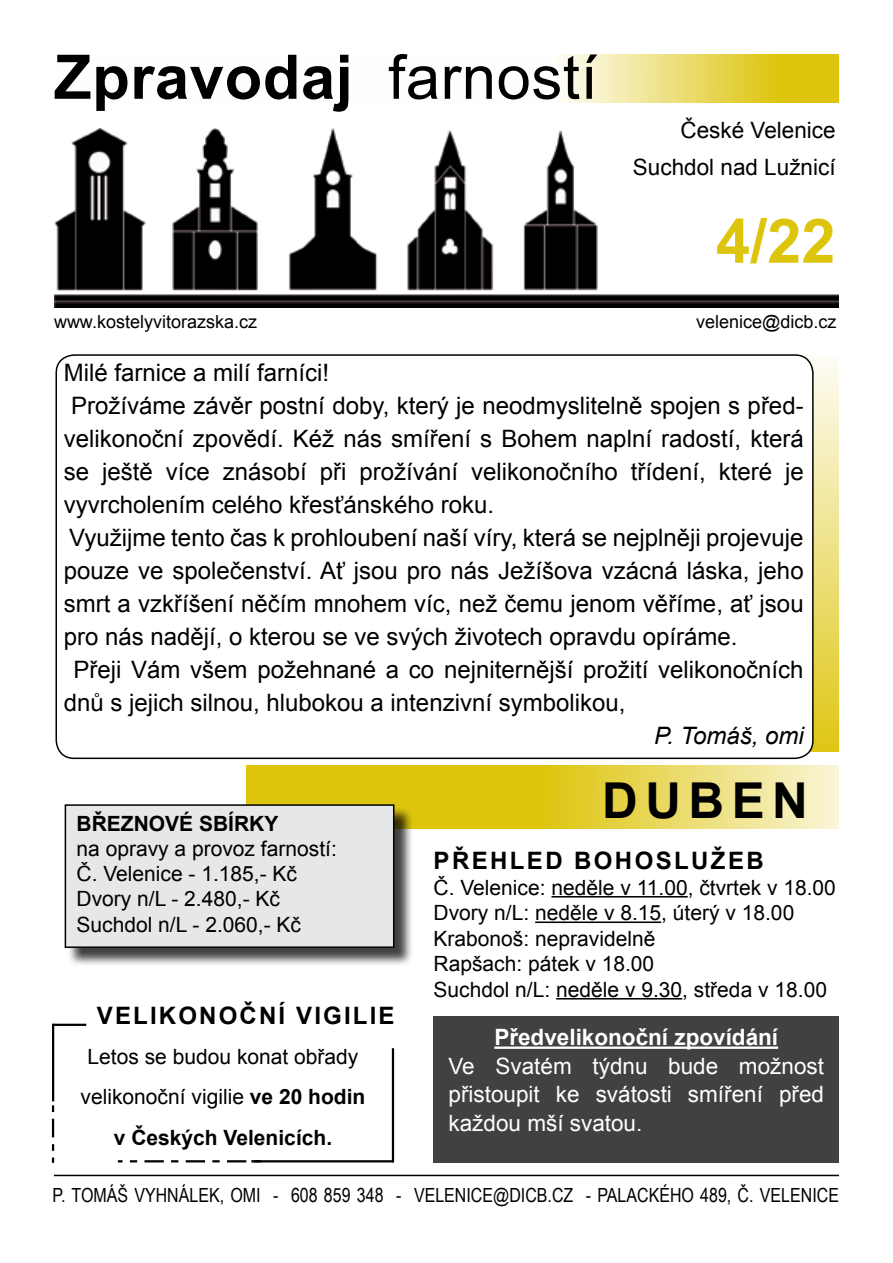
<style>
.page{position:relative;width:893px;height:1263px;background:#fff}
.page>*{position:absolute;margin:0;border:0;box-sizing:border-box;transform-origin:0 0}
.t1{font:700 61.5px "Arial";letter-spacing:.01em;color:#000}
.t2{font:700 61.5px "Arial";color:#dec50d}
.t3{font:700 49.5px "Arial";letter-spacing:.15em;color:#000}
.t4{font:24px "Arial";color:#000}
.t5{font:700 24px "Arial";letter-spacing:.09em;color:#000}
.t6{font:italic 24px "Arial";color:#000}
.t7{font:22.5px/28.5px "Arial";color:#fff;text-align:justify}
.t8{font:22.5px/37.5px "Arial";color:#000;text-align:right}
.t9{font:700 22.5px "Arial";color:#fff}
.t10{font:21px/25.5px "Arial";color:#000}
.t11{font:700 21px "Arial";color:#000}
.t12{font:19.5px "Arial Narrow";color:#000}
.t13{font:18px "Arial";color:#000}
.s1{font-weight:400}
.s2{font-weight:700}
</style>
<div class="page">
<svg style="left:560px;top:54px;width:279px;height:48px;background:#eada68"></svg>
<div style="left:753px;top:356px;width:86px;height:395px;background:linear-gradient(to bottom,#fdfcf5,#dfc715)"></div>
<img style="left:54px;top:128px;width:785px;height:179px">
<svg style="left:247px;top:765px;width:592px;height:63px;background:#e5d245"></svg>
<hr style="left:551px;top:896px;width:137px;height:1px;background:#000">
<hr style="left:535px;top:921px;width:126px;height:2px;background:#000">
<hr style="left:556px;top:998px;width:126px;height:1px;background:#000">
<div style="left:56px;top:355px;width:757px;height:403px;background:#fff;border-radius:18px"></div>
<div style="left:56px;top:354px;width:758px;height:405px;border:2px solid #000;border-radius:18px"></div>
<div style="left:67px;top:807px;width:347px;height:159px;background:#000;opacity:.75"></div>
<div style="left:65px;top:805px;width:329px;height:142px;background:#e6e7e8"></div>
<div style="left:65px;top:804px;width:329px;height:144px;border:2px solid #000"></div>
<hr style="left:54px;top:1175px;width:785px;height:1px;background:#000">
<div style="left:434px;top:1016px;width:405px;height:147px;background:#414042"></div>
<hr style="left:494px;top:1046px;width:284px;height:3px;background:#fff">
<hr style="left:52px;top:1024px;width:2px;height:77px;background:#000">
<svg style="left:52px;top:1105px;width:2px;height:58px"></svg>
<hr style="left:53px;top:1024px;width:33px;height:2px;background:#000">
<hr style="left:251px;top:1160px;width:142px;height:2px;background:#000">
<svg style="left:118px;top:1160px;width:143px;height:2px"></svg>
<hr style="left:392px;top:1048px;width:2px;height:114px;background:#000">
<h1 class="t1" style="left:54px;top:36px;width:545px">Zpravodaj <span class="s1">farností</span></h1>
<p class="t8" style="left:633px;top:112px;width:204px">České Velenice<br>Suchdol nad Lužnicí</p>
<h1 class="t2" style="left:716px;top:200px;width:121px">4/22</h1>
<p class="t13" style="left:54px;top:310px;width:205px">www.kostelyvitorazska.cz</p>
<p class="t13" style="left:696px;top:310px;width:142px">velenice@dicb.cz</p>
<p class="t4" style="left:64px;top:357px;width:267px">Milé farnice a milí farníci!</p>
<p class="t4" style="left:71px;top:390px;width:734px">Prožíváme závěr postní doby, který je neodmyslitelně spojen s před-</p>
<p class="t4" style="left:64px;top:423px;width:741px">velikonoční zpovědí. Kéž nás smíření s Bohem naplní radostí, která</p>
<p class="t4" style="left:64px;top:456px;width:741px">se ještě více znásobí při prožívání velikonočního třídení, které je</p>
<p class="t4" style="left:64px;top:489px;width:432px">vyvrcholením celého křesťánského roku.</p>
<p class="t4" style="left:69px;top:522px;width:736px">Využijme tento čas k prohloubení naší víry, která se nejplněji projevuje</p>
<p class="t4" style="left:64px;top:555px;width:741px">pouze ve společenství. Ať jsou pro nás Ježíšova vzácná láska, jeho</p>
<p class="t4" style="left:64px;top:588px;width:741px">smrt a vzkříšení něčím mnohem víc, než čemu jenom věříme, ať jsou</p>
<p class="t4" style="left:64px;top:621px;width:675px">pro nás nadějí, o kterou se ve svých životech opravdu opíráme.</p>
<p class="t4" style="left:73px;top:654px;width:732px">Přeji Vám všem požehnané a co nejniternější prožití velikonočních</p>
<p class="t4" style="left:64px;top:687px;width:563px">dnů s jejich silnou, hlubokou a intenzivní symbolikou,</p>
<p class="t6" style="left:654px;top:720px;width:151px">P. Tomáš, omi</p>
<p class="t11" style="left:77px;top:809px;width:203px">BŘEZNOVÉ SBÍRKY</p>
<p class="t10" style="left:77px;top:836px;width:262px">na opravy a provoz farností:<br>Č. Velenice - 1.185,- Kč<br>Dvory n/L - 2.480,- Kč<br>Suchdol n/L - 2.060,- Kč</p>
<p class="t5" style="left:97px;top:1000px;width:299px">VELIKONOČNÍ VIGILIE</p>
<p class="t10" style="left:81px;top:1036px;width:286px;line-height:40.5px;text-align:center">Letos se budou konat obřady velikonoční vigilie <span class="s2">ve 20 hodin v Českých Velenicích.</span></p>
<h2 class="t3" style="left:602px;top:767px;width:207px">DUBEN</h2>
<p class="t5" style="left:434px;top:844px;width:332px">PŘEHLED BOHOSLUŽEB</p>
<p class="t10" style="left:434px;top:875px;width:404px">Č. Velenice: neděle v 11.00, čtvrtek v 18.00<br>Dvory n/L: neděle v 8.15, úterý v 18.00<br>Krabonoš: nepravidelně<br>Rapšach: pátek v 18.00<br>Suchdol n/L: neděle v 9.30, středa v 18.00</p>
<p class="t9" style="left:494px;top:1022px;width:285px">Předvelikonoční zpovídání</p>
<p class="t7" style="left:449px;top:1052px;width:377px">Ve Svatém týdnu bude možnost přistoupit ke svátosti smíření před každou mší svatou.</p>
<p class="t12" style="left:52px;top:1181px;width:788px">P. TOMÁŠ VYHNÁLEK, OMI - 608 859 348 - VELENICE@DICB.CZ - PALACKÉHO 489, Č. VELENICE</p>
</div>
